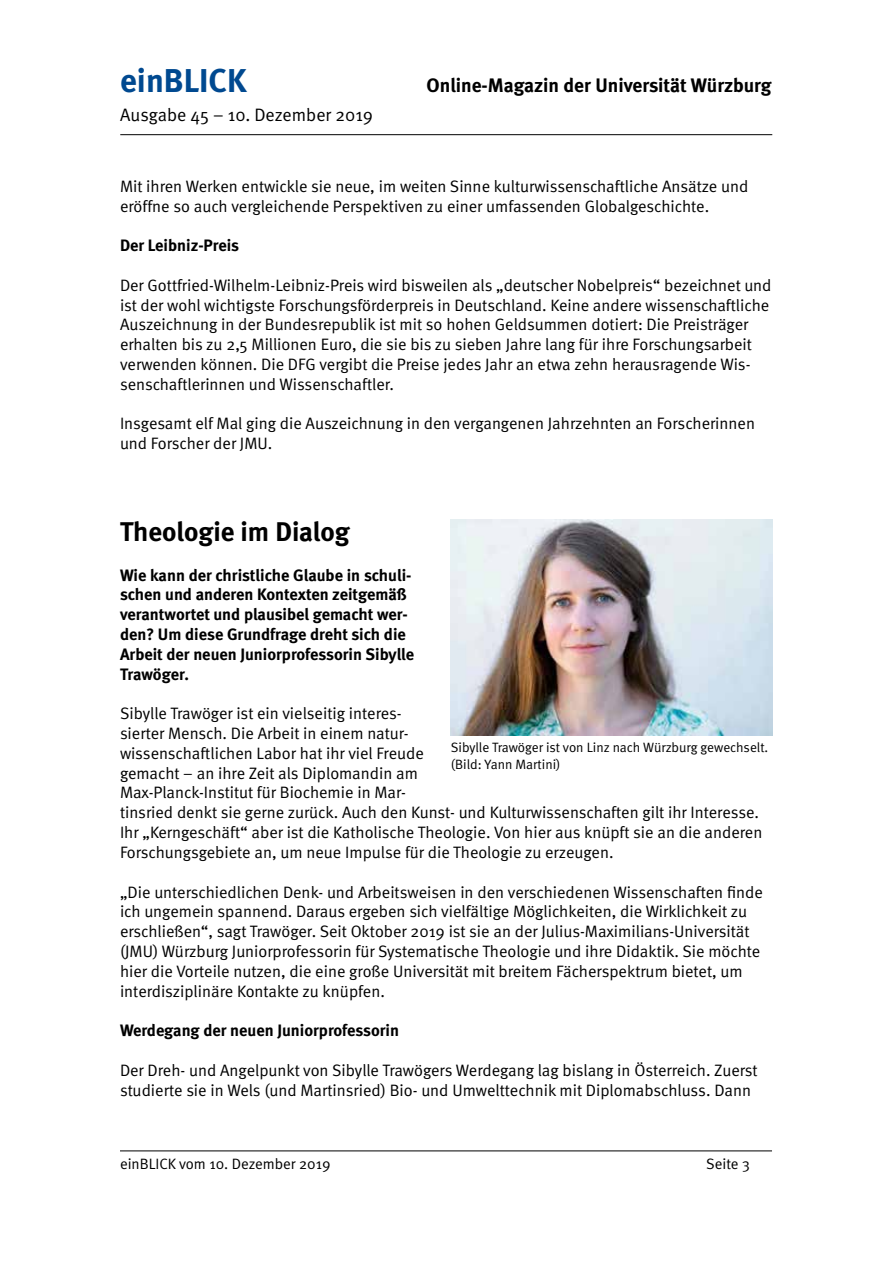
<style>
.page{position:relative;width:893px;height:1263px;background:#fff}
.page>*{position:absolute;margin:0;border:0;box-sizing:border-box;transform-origin:0 0}
.t1{font:700 33px "Meta";color:#004990}
.t2{font:700 27px "Meta";color:#000}
.t3{font:700 19.5px "Meta";color:#000}
.t4{font:18px "Meta Normal";color:#000}
.t5{font:16.5px/19.8px "Meta Normal";color:#000}
.t6{font:700 16.5px/19.8px "Meta";color:#000}
.t7{font:15px "Meta Normal";color:#000}
.t8{font:13.5px/16.2px "Meta Normal";color:#000}
</style>
<div class="page">
<hr style="left:120px;top:134px;width:652px;height:1px;background:#000">
<hr style="left:120px;top:1150px;width:652px;height:1px;background:#000">
<img style="left:451px;top:520px;width:322px;height:216px">
<h1 class="t1" style="left:120px;top:61px;width:128px">einBLICK</h1>
<p class="t3" style="left:427px;top:74px;width:346px">Online-Magazin der Universität Würzburg</p>
<p class="t4" style="left:120px;top:105px;width:254px">Ausgabe 45 – 10. Dezember 2019</p>
<p class="t5" style="left:120px;top:176px;width:630px">Mit ihren Werken entwickle sie neue, im weiten Sinne kulturwissenschaftliche Ansätze und eröffne so auch vergleichende Perspektiven zu einer umfassenden Globalgeschichte.</p>
<p class="t6" style="left:120px;top:235px;width:121px">Der Leibniz-Preis</p>
<p class="t5" style="left:120px;top:275px;width:653px">Der Gottfried-Wilhelm-Leibniz-Preis wird bisweilen als „deutscher Nobelpreis“ bezeichnet und ist der wohl wichtigste Forschungsförderpreis in Deutschland. Keine andere wissenschaftliche Auszeichnung in der Bundesrepublik ist mit so hohen Geldsummen dotiert: Die Preisträger erhalten bis zu 2,5 Millionen Euro, die sie bis zu sieben Jahre lang für ihre Forschungsarbeit verwenden können. Die DFG vergibt die Preise jedes Jahr an etwa zehn herausragende Wis&shy;senschaftlerinnen und Wissenschaftler.</p>
<p class="t5" style="left:120px;top:414px;width:636px">Insgesamt elf Mal ging die Auszeichnung in den vergangenen Jahrzehnten an Forscherinnen und Forscher der JMU.</p>
<h2 class="t2" style="left:120px;top:516px;width:231px">Theologie im Dialog</h2>
<p class="t6" style="left:120px;top:565px;width:296px">Wie kann der christliche Glaube in schuli&shy;schen und anderen Kontexten zeitgemäß verantwortet und plausibel gemacht wer&shy;den? Um diese Grundfrage dreht sich die Arbeit der neuen Juniorprofessorin Sibylle Trawöger.</p>
<p class="t5" style="left:120px;top:703px;width:644px">Sibylle Trawöger ist ein vielseitig interes-<br>sierter Mensch. Die Arbeit in einem natur-<br>wissenschaftlichen Labor hat ihr viel Freude<br>gemacht – an ihre Zeit als Diplomandin am<br>Max-Planck-Institut für Biochemie in Mar-<br>tinsried denkt sie gerne zurück. Auch den Kunst- und Kulturwissenschaften gilt ihr Interesse.<br>Ihr „Kerngeschäft“ aber ist die Katholische Theologie. Von hier aus knüpft sie an die anderen Forschungsgebiete an, um neue Impulse für die Theologie zu erzeugen.</p>
<p class="t5" style="left:120px;top:882px;width:644px">„Die unterschiedlichen Denk- und Arbeitsweisen in den verschiedenen Wissenschaften finde ich ungemein spannend. Daraus ergeben sich vielfältige Möglichkeiten, die Wirklichkeit zu erschließen“, sagt Trawöger. Seit Oktober 2019 ist sie an der Julius-Maximilians-Universität (JMU) Würzburg Juniorprofessorin für Systematische Theologie und ihre Didaktik. Sie möchte hier die Vorteile nutzen, die eine große Universität mit breitem Fächerspektrum bietet, um interdisziplinäre Kontakte zu knüpfen.</p>
<p class="t6" style="left:120px;top:1020px;width:281px">Werdegang der neuen Juniorprofessorin</p>
<p class="t5" style="left:120px;top:1060px;width:639px">Der Dreh- und Angelpunkt von Sibylle Trawögers Werdegang lag bislang in Österreich. Zuerst studierte sie in Wels (und Martinsried) Bio- und Umwelttechnik mit Diplomabschluss. Dann</p>
<p class="t8" style="left:451px;top:739px;width:319px">Sibylle Trawöger ist von Linz nach Würzburg gewechselt. (Bild: Yann Martini)</p>
<p class="t7" style="left:120px;top:1155px;width:212px">einBLICK vom 10. Dezember 2019</p>
<p class="t7" style="left:706px;top:1155px;width:45px">Seite 3</p>
</div>
